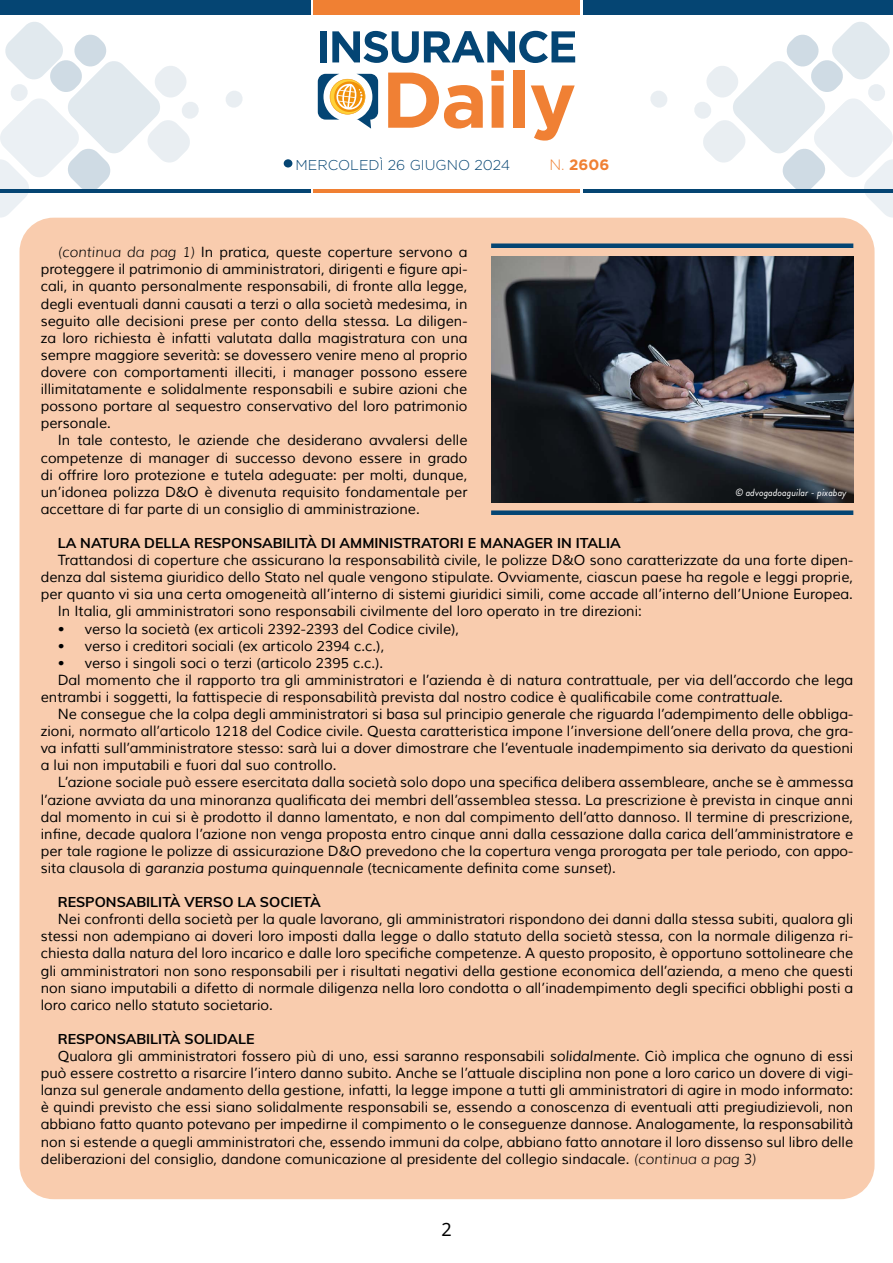
<style>
.page{position:relative;width:893px;height:1263px;background:#fff}
.page>*{position:absolute;margin:0;border:0;box-sizing:border-box;transform-origin:0 0}
.t1{font:18px "Noto Sans";color:#000}
.t2{font:700 15px "Gotham";color:#f08033}
.t3{font:14.25px/17.1px "Muli";color:#000;text-align:justify}
.t4{font:700 14.25px "Muli";color:#000}
.t5{font:300 14.25px "Gotham";color:#054573}
.t6{font:italic 10.5px "Brandon Grotesque";color:#fff}
.s1{font-weight:300}
.s2{font-weight:300;font-style:italic}
.s3{font-style:italic}
</style>
<div class="page">
<div style="left:583px;top:0;width:310px;height:15px;background:#054573"></div>
<div style="left:313px;top:0;width:266px;height:15px;background:#f08033"></div>
<hr style="left:583px;top:189px;width:310px;height:3px;background:#054573">
<hr style="left:313px;top:189px;width:266px;height:3px;background:#f08033">
<svg style="left:650px;top:91px;width:17px;height:17px"></svg>
<svg style="left:226px;top:91px;width:17px;height:17px"></svg>
<svg style="left:693px;top:22px;width:200px;height:197px"></svg>
<svg style="left:0;top:22px;width:200px;height:197px"></svg>
<hr style="left:0;top:189px;width:310px;height:3px;background:#054573">
<div style="left:0;top:0;width:310px;height:15px;background:#054573"></div>
<svg style="left:318px;top:74px;width:60px;height:55px"></svg>
<svg style="left:388px;top:73px;width:95px;height:56px"></svg>
<svg style="left:491px;top:70px;width:13px;height:58px"></svg>
<div style="left:513px;top:70px;width:12px;height:58px;background:#f08034"></div>
<svg style="left:531px;top:85px;width:44px;height:56px"></svg>
<div style="left:320px;top:31px;width:6px;height:31px;background:#044574"></div>
<svg style="left:332px;top:31px;width:243px;height:32px"></svg>
<div style="left:284px;top:159px;width:8px;height:8px;background:#054573;border-radius:50%"></div>
<div style="left:20px;top:218px;width:855px;height:981px;background:#f9ccae;border-radius:34px"></div>
<div style="left:491px;top:243px;width:362px;height:5px;background:#054573"></div>
<div style="left:491px;top:510px;width:362px;height:5px;background:#054573"></div>
<img style="left:491px;top:257px;width:362px;height:245px">
<p class="t5" style="left:296px;top:157px;width:216px">MERCOLEDÌ 26 GIUGNO 2024</p>
<p class="t2" style="left:549px;top:156px;width:61px"><span class="s1">N.</span> 2606</p>
<p class="t3" style="left:41px;top:244px;width:428px;text-indent:17px"><span class="s2">(continua da pag 1)</span> In pratica, queste coperture servono a proteggere il patrimonio di amministratori, dirigenti e figure api&shy;cali, in quanto personalmente responsabili, di fronte alla legge, degli eventuali danni causati a terzi o alla società medesima, in seguito alle decisioni prese per conto della stessa. La diligen&shy;za loro richiesta è infatti valutata dalla magistratura con una sempre maggiore severità: se dovessero venire meno al proprio dovere con comportamenti illeciti, i manager possono essere illimitatamente e solidalmente responsabili e subire azioni che possono portare al sequestro conservativo del loro patrimonio personale.</p>
<p class="t3" style="left:41px;top:432px;width:428px;text-indent:17px">In tale contesto, le aziende che desiderano avvalersi delle competenze di manager di successo devono essere in grado di offrire loro protezione e tutela adeguate: per molti, dunque, un’idonea polizza D&amp;O è divenuta requisito fondamentale per accettare di far parte di un consiglio di amministrazione.</p>
<p class="t4" style="left:58px;top:532px;width:564px">LA NATURA DELLA RESPONSABILITÀ DI AMMINISTRATORI E MANAGER IN ITALIA</p>
<p class="t3" style="left:58px;top:552px;width:797px">Trattandosi di coperture che assicurano la responsabilità civile, le polizze D&amp;O sono caratterizzate da una forte dipen-</p>
<p class="t3" style="left:41px;top:569px;width:814px">denza dal sistema giuridico dello Stato nel quale vengono stipulate. Ovviamente, ciascun paese ha regole e leggi proprie,</p>
<p class="t3" style="left:41px;top:586px;width:814px">per quanto vi sia una certa omogeneità all’interno di sistemi giuridici simili, come accade all’interno dell’Unione Europea.</p>
<p class="t3" style="left:58px;top:603px;width:586px">In Italia, gli amministratori sono responsabili civilmente del loro operato in tre direzioni:</p>
<p class="t3" style="left:58px;top:620px;width:403px">• verso la società (ex articoli 2392-2393 del Codice civile),</p>
<p class="t3" style="left:58px;top:637px;width:328px">• verso i creditori sociali (ex articolo 2394 c.c.),</p>
<p class="t3" style="left:58px;top:654px;width:327px">• verso i singoli soci o terzi (articolo 2395 c.c.).</p>
<p class="t3" style="left:58px;top:672px;width:797px">Dal momento che il rapporto tra gli amministratori e l’azienda è di natura contrattuale, per via dell’accordo che lega</p>
<p class="t3" style="left:41px;top:689px;width:744px">entrambi i soggetti, la fattispecie di responsabilità prevista dal nostro codice è qualificabile come <span class="s3">contrattuale</span>.</p>
<p class="t3" style="left:58px;top:706px;width:797px">Ne consegue che la colpa degli amministratori si basa sul principio generale che riguarda l’adempimento delle obbliga-</p>
<p class="t3" style="left:41px;top:723px;width:814px">zioni, normato all’articolo 1218 del Codice civile. Questa caratteristica impone l’inversione dell’onere della prova, che gra-</p>
<p class="t3" style="left:41px;top:740px;width:814px">va infatti sull’amministratore stesso: sarà lui a dover dimostrare che l’eventuale inadempimento sia derivato da questioni</p>
<p class="t3" style="left:41px;top:757px;width:297px">a lui non imputabili e fuori dal suo controllo.</p>
<p class="t3" style="left:58px;top:774px;width:797px">L’azione sociale può essere esercitata dalla società solo dopo una specifica delibera assembleare, anche se è ammessa</p>
<p class="t3" style="left:41px;top:791px;width:814px">l’azione avviata da una minoranza qualificata dei membri dell’assemblea stessa. La prescrizione è prevista in cinque anni</p>
<p class="t3" style="left:41px;top:808px;width:814px">dal momento in cui si è prodotto il danno lamentato, e non dal compimento dell’atto dannoso. Il termine di prescrizione,</p>
<p class="t3" style="left:41px;top:825px;width:814px">infine, decade qualora l’azione non venga proposta entro cinque anni dalla cessazione dalla carica dell’amministratore e</p>
<p class="t3" style="left:41px;top:843px;width:814px">per tale ragione le polizze di assicurazione D&amp;O prevedono che la copertura venga prorogata per tale periodo, con appo-</p>
<p class="t3" style="left:41px;top:860px;width:577px">sita clausola di <span class="s3">garanzia postuma quinquennale</span> (tecnicamente definita come <span class="s3">sunset</span>).</p>
<p class="t4" style="left:58px;top:892px;width:265px">RESPONSABILITÀ VERSO LA SOCIETÀ</p>
<p class="t3" style="left:41px;top:911px;width:814px;text-indent:17px">Nei confronti della società per la quale lavorano, gli amministratori rispondono dei danni dalla stessa subiti, qualora gli stessi non adempiano ai doveri loro imposti dalla legge o dallo statuto della società stessa, con la normale diligenza ri&shy;chiesta dalla natura del loro incarico e dalle loro specifiche competenze. A questo proposito, è opportuno sottolineare che gli amministratori non sono responsabili per i risultati negativi della gestione economica dell’azienda, a meno che questi non siano imputabili a difetto di normale diligenza nella loro condotta o all’inadempimento degli specifici obblighi posti a loro carico nello statuto societario.</p>
<p class="t4" style="left:58px;top:1028px;width:198px">RESPONSABILITÀ SOLIDALE</p>
<p class="t3" style="left:58px;top:1048px;width:797px">Qualora gli amministratori fossero più di uno, essi saranno responsabili <span class="s3">solidalmente</span>. Ciò implica che ognuno di essi</p>
<p class="t3" style="left:41px;top:1065px;width:814px">può essere costretto a risarcire l’intero danno subito. Anche se l’attuale disciplina non pone a loro carico un dovere di vigi-</p>
<p class="t3" style="left:41px;top:1082px;width:814px">lanza sul generale andamento della gestione, infatti, la legge impone a tutti gli amministratori di agire in modo informato:</p>
<p class="t3" style="left:41px;top:1099px;width:814px">è quindi previsto che essi siano solidalmente responsabili se, essendo a conoscenza di eventuali atti pregiudizievoli, non</p>
<p class="t3" style="left:41px;top:1116px;width:814px">abbiano fatto quanto potevano per impedirne il compimento o le conseguenze dannose. Analogamente, la responsabilità</p>
<p class="t3" style="left:41px;top:1133px;width:814px">non si estende a quegli amministratori che, essendo immuni da colpe, abbiano fatto annotare il loro dissenso sul libro delle</p>
<p class="t3" style="left:41px;top:1150px;width:717px">deliberazioni del consiglio, dandone comunicazione al presidente del collegio sindacale. <span class="s2">(continua a pag 3)</span></p>
<p class="t6" style="left:735px;top:485px;width:113px">© advogadoaguilar - pixabay</p>
<p class="t1" style="left:441px;top:1217px;width:12px">2</p>
</div>
